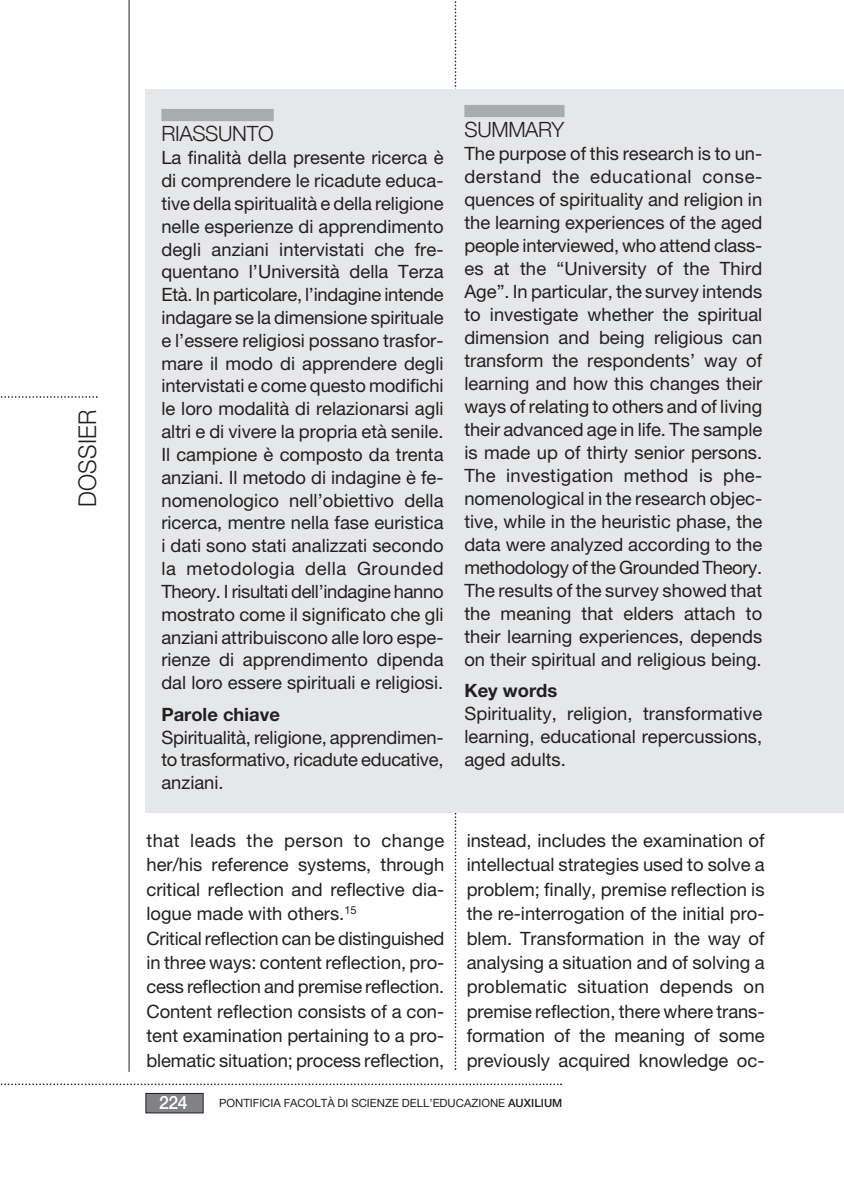
<style>
.page{position:relative;width:844px;height:1191px;background:#fff}
.page>*{position:absolute;margin:0;border:0;box-sizing:border-box;transform-origin:0 0}
.t1{font:300 24.5px "Helvetica Neue LT Pro";letter-spacing:.015em;color:#231f20;scale:.94 1}
.t2{font:300 21px "Helvetica Neue";letter-spacing:-.015em;color:#231f20}
.t3{font:18.38px/22.8px "Helvetica Neue LT Pro";color:#231f20;text-align:justify}
.t4{font:700 18.38px "Helvetica Neue LT Pro";color:#231f20}
.t5{font:500 18.38px "Helvetica Neue LT Pro";color:#fff;scale:.95 1}
.t6{font:11.38px "Helvetica Neue LT Pro";color:#231f20}
.s1{font-weight:500}
</style>
<div class="page">
<div style="left:146px;top:1093px;width:57px;height:19px;background:#808285"></div>
<div style="left:146px;top:1093px;width:57px;height:20px;border:1px solid #231f20"></div>
<hr style="left:129px;top:0;width:1px;height:1071px;background:#231f20">
<svg style="left:0;top:1083px;width:561px;height:2px"></svg>
<svg style="left:0;top:396px;width:98px;height:2px"></svg>
<svg style="left:454px;top:1px;width:2px;height:1069px"></svg>
<div style="left:146px;top:90px;width:697px;height:723px;background:#e6e7e9"></div>
<div style="left:161px;top:109px;width:113px;height:12px;background:#aaabaf"></div>
<div style="left:464px;top:105px;width:100px;height:12px;background:#aaabaf"></div>
<p class="t1" style="left:73px;top:507px;width:106px;rotate:-90deg">DOSSIER</p>
<p class="t2" style="left:161px;top:121px;width:114px">RIASSUNTO</p>
<p class="t3" style="left:161px;top:148px;width:283px">La finalità della presente ricerca è di comprendere le ricadute educa&shy;tive della spiritualità e della religione nelle esperienze di apprendimento degli anziani intervistati che fre&shy;quentano l’Università della Terza Età. In particolare, l’indagine intende indagare se la dimensione spirituale e l’essere religiosi possano trasfor&shy;mare il modo di apprendere degli intervistati e come questo modifichi le loro modalità di relazionarsi agli altri e di vivere la propria età senile.<br>Il campione è composto da trenta anziani. Il metodo di indagine è fe&shy;nomenologico nell’obiettivo della ricerca, mentre nella fase euristica i dati sono stati analizzati secondo la metodologia della Grounded Theory. I risultati dell’indagine hanno mostrato come il significato che gli anziani attribuiscono alle loro espe&shy;rienze di apprendimento dipenda dal loro essere spirituali e religiosi.</p>
<p class="t4" style="left:161px;top:707px;width:120px">Parole chiave</p>
<p class="t3" style="left:161px;top:727px;width:283px">Spiritualità, religione, apprendimen&shy;to trasformativo, ricadute educative, anziani.</p>
<p class="t3" style="left:146px;top:830px;width:299px;line-height:24.5px">that leads the person to change her/his reference systems, through critical reflection and reflective dia&shy;logue made with others.<sup>15</sup></p>
<p class="t3" style="left:146px;top:927px;width:299px;line-height:24.5px">Critical reflection can be distinguished in three ways: content reflection, pro&shy;cess reflection and premise reflection.<br>Content reflection consists of a con&shy;tent examination pertaining to a pro&shy;blematic situation; process reflection,</p>
<p class="t2" style="left:464px;top:117px;width:101px">SUMMARY</p>
<p class="t3" style="left:464px;top:144px;width:299px">The purpose of this research is to un&shy;derstand the educational conse&shy;quences of spirituality and religion in the learning experiences of the aged people interviewed, who attend class&shy;es at the “University of the Third Age”. In particular, the survey intends to investigate whether the spiritual dimension and being religious can transform the respondents’ way of learning and how this changes their ways of relating to others and of living their advanced age in life. The sample is made up of thirty senior persons.<br>The investigation method is phe&shy;nomenological in the research objec&shy;tive, while in the heuristic phase, the data were analyzed according to the methodology of the Grounded Theory.<br>The results of the survey showed that the meaning that elders attach to their learning experiences, depends on their spiritual and religious being.</p>
<p class="t4" style="left:464px;top:684px;width:94px">Key words</p>
<p class="t3" style="left:464px;top:704px;width:299px">Spirituality, religion, transformative learning, educational repercussions, aged adults.</p>
<p class="t3" style="left:466px;top:830px;width:299px;line-height:24.5px">instead, includes the examination of intellectual strategies used to solve a problem; finally, premise reflection is the re-interrogation of the initial pro&shy;blem. Transformation in the way of analysing a situation and of solving a problematic situation depends on premise reflection, there where trans&shy;formation of the meaning of some previously acquired knowledge oc-</p>
<p class="t5" style="left:159px;top:1092px;width:32px">224</p>
<p class="t6" style="left:219px;top:1098px;width:345px">PONTIFICIA FACOLTÀ DI SCIENZE DELL’EDUCAZIONE <span class="s1">AUXILIUM</span></p>
</div>
